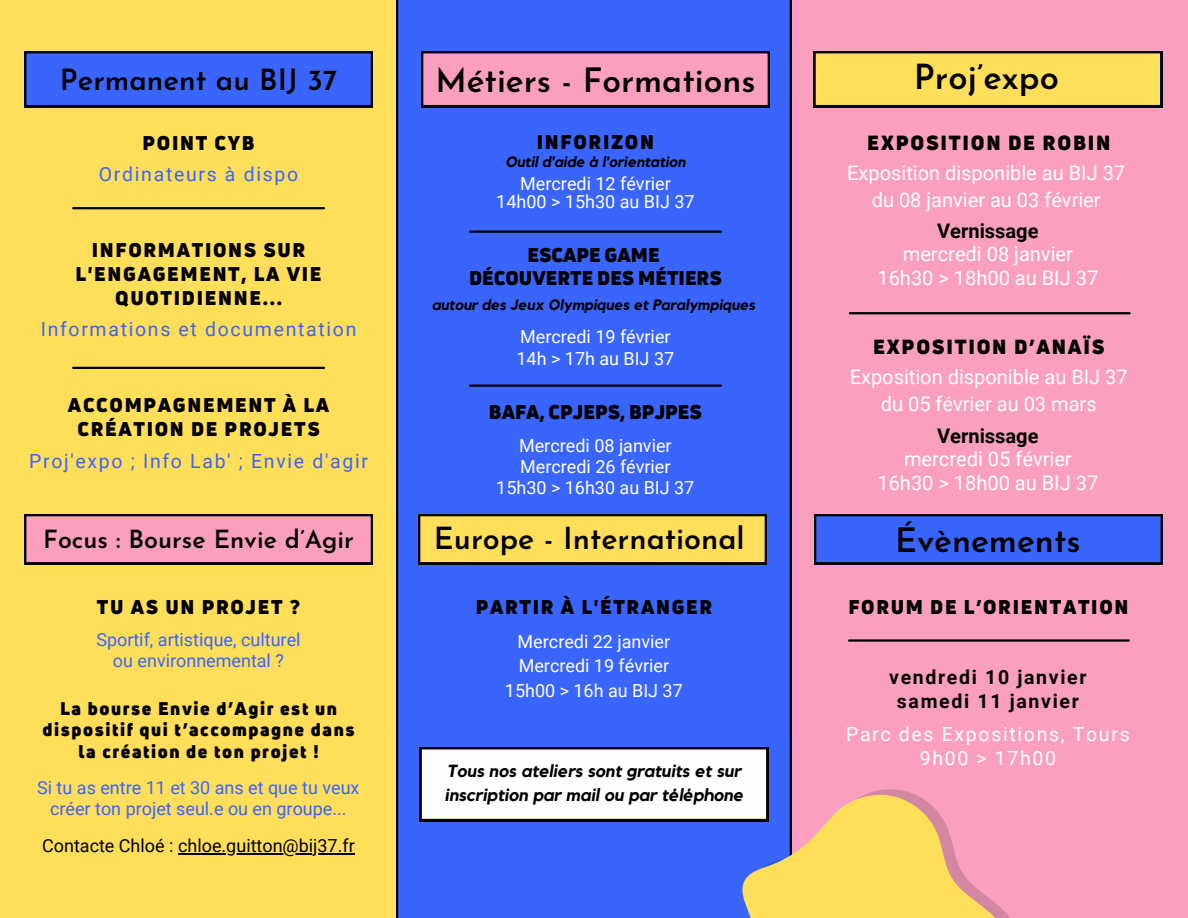
<style>
.page{position:relative;width:1188px;height:918px;background:#fa9fc0}
.page>*{position:absolute;margin:0;border:0;box-sizing:border-box;transform-origin:0 0}
.t1{font:600 34.5px "Josefin Sans";color:#000}
.t2{font:600 33.45px "Josefin Sans";color:#000}
.t3{font:600 30.45px "Josefin Sans";color:#000}
.t4{font:600 29.25px "Josefin Sans";color:#000}
.t5{font:600 24.9px "Josefin Sans";color:#000}
.t6{font:20.1px/23.7px "Roboto";color:#fdfefd;text-align:center}
.t7{font:900 20.1px "Uni Neue";letter-spacing:.085em;color:#000}
.t8{font:900 19.5px/23.7px "Uni Neue";letter-spacing:.085em;color:#000;text-align:center}
.t9{font:19.5px "Roboto";letter-spacing:.085em;color:#3a65fd}
.t10{font:900 19.5px/22.5px "Uni Neue";color:#000;text-align:center}
.t11{font:19.5px/23.2px "Roboto";letter-spacing:.085em;color:#fff;text-align:center}
.t12{font:700 19.5px/23.2px "Roboto";letter-spacing:.085em;color:#000;text-align:center}
.t13{font:18px "Roboto";color:#fff}
.t14{font:18px/21.3px "Roboto";color:#3a65fd;text-align:center}
.t15{font:900 18px/21.3px "Uni Neue";letter-spacing:.085em;color:#000;text-align:center}
.t16{font:18px "Roboto";color:#000}
.t17{font:italic 700 17.55px/23.7px "Kollektif";color:#000}
.t18{font:italic 700 15px "Kollektif";color:#000}
.s1{font-weight:700;color:#000}
</style>
<div class="page">
<div style="left:0;top:0;width:396px;height:918px;background:#ffde59"></div>
<div style="left:396px;top:0;width:396px;height:918px;background:#3a65fd"></div>
<svg style="left:24px;top:51px;width:349px;height:56px"></svg>
<svg style="left:24px;top:514px;width:349px;height:50px"></svg>
<svg style="left:421px;top:51px;width:349px;height:56px"></svg>
<svg style="left:418px;top:514px;width:349px;height:50px"></svg>
<hr style="left:470px;top:231px;width:251px;height:2px;background:#000">
<hr style="left:470px;top:385px;width:251px;height:2px;background:#000">
<hr style="left:73px;top:207px;width:251px;height:2px;background:#000">
<hr style="left:73px;top:367px;width:251px;height:2px;background:#000">
<svg style="left:814px;top:514px;width:349px;height:50px"></svg>
<svg style="left:420px;top:747px;width:348px;height:74px"></svg>
<svg style="left:813px;top:51px;width:349px;height:56px"></svg>
<svg style="left:669px;top:760px;width:123px;height:2px"></svg>
<svg style="left:656px;top:762px;width:354px;height:156px"></svg>
<hr style="left:850px;top:312px;width:280px;height:2px;background:#000">
<hr style="left:849px;top:639px;width:280px;height:3px;background:#000">
<hr style="left:178px;top:853px;width:177px;height:1px;background:#000">
<h4 class="t4" style="left:60px;top:68px;width:279px">Permanent au BIJ 37</h4>
<p class="t8" style="left:143px;top:130px;width:113px">POINT CYB</p>
<p class="t9" style="left:99px;top:163px;width:201px">Ordinateurs à dispo</p>
<p class="t8" style="left:76px;top:238px;width:248px">INFORMATIONS SUR<br>L'ENGAGEMENT, LA VIE<br>QUOTIDIENNE...</p>
<p class="t9" style="left:41px;top:318px;width:317px">Informations et documentation</p>
<p class="t8" style="left:68px;top:393px;width:263px">ACCOMPAGNEMENT À LA<br>CRÉATION DE PROJETS</p>
<p class="t9" style="left:29px;top:450px;width:340px">Proj'expo ; Info Lab' ; Envie d'agir</p>
<p class="t5" style="left:43px;top:530px;width:312px">Focus : Bourse Envie d’Agir</p>
<p class="t8" style="left:97px;top:595px;width:205px">TU AS UN PROJET ?</p>
<h2 class="t14" style="left:96px;top:629px;width:206px">Sportif, artistique, culturel ou environnemental ?</h2>
<h2 class="t15" style="left:43px;top:698px;width:313px">La bourse Envie d’Agir est un dispositif qui t’accompagne dans la création de ton projet !</h2>
<p class="t14" style="left:37px;top:777px;width:324px">Si tu as entre 11 et 30 ans et que tu veux créer ton projet seul.e ou en groupe...</p>
<p class="t16" style="left:42px;top:835px;width:314px">Contacte Chloé : chloe.guitton@bij37.fr</p>
<h3 class="t2" style="left:435px;top:67px;width:322px">Métiers - Formations</h3>
<p class="t8" style="left:537px;top:130px;width:119px">INFORIZON</p>
<p class="t18" style="left:505px;top:155px;width:182px">Outil d'aide à l'orientation</p>
<p class="t13" style="left:520px;top:173px;width:152px">Mercredi 12 février</p>
<h1 class="t13" style="left:496px;top:191px;width:200px">14h00 &gt; 15h30 au BIJ 37</h1>
<h4 class="t10" style="left:469px;top:244px;width:254px">ESCAPE GAME<br>DÉCOUVERTE DES MÉTIERS</h4>
<p class="t18" style="left:432px;top:298px;width:325px">autour des Jeux Olympiques et Paralympiques</p>
<p class="t13" style="left:520px;top:327px;width:152px">Mercredi 19 février</p>
<p class="t13" style="left:517px;top:348px;width:159px">14h &gt; 17h au BIJ 37</p>
<p class="t10" style="left:489px;top:400px;width:214px">BAFA, CPJEPS, BPJPES</p>
<p class="t13" style="left:519px;top:435px;width:154px">Mercredi 08 janvier</p>
<p class="t13" style="left:520px;top:456px;width:152px">Mercredi 26 février</p>
<h4 class="t13" style="left:496px;top:478px;width:200px">15h30 &gt; 16h30 au BIJ 37</h4>
<h4 class="t3" style="left:434px;top:526px;width:312px">Europe - International</h4>
<p class="t8" style="left:476px;top:595px;width:238px">PARTIR À L'ÉTRANGER</p>
<p class="t13" style="left:518px;top:631px;width:154px">Mercredi 22 janvier</p>
<p class="t13" style="left:519px;top:656px;width:152px">Mercredi 19 février</p>
<p class="t13" style="left:505px;top:681px;width:179px">15h00 &gt; 16h au BIJ 37</p>
<p class="t17" style="left:445px;top:760px;width:300px">Tous nos ateliers sont gratuits et sur inscription par mail ou par téléphone</p>
<p class="t1" style="left:914px;top:63px;width:146px">Proj’expo</p>
<p class="t7" style="left:867px;top:129px;width:245px">EXPOSITION DE ROBIN</p>
<p class="t6" style="left:847px;top:159px;width:279px;line-height:27.6px">Exposition disponible au BIJ 37 du 08 janvier au 03 février</p>
<p class="t6" style="left:877px;top:219px;width:222px"><span class="s1">Vernissage<br></span>mercredi 08 janvier<br>16h30 &gt; 18h00 au BIJ 37</p>
<p class="t7" style="left:873px;top:333px;width:233px">EXPOSITION D’ANAÏS</p>
<p class="t6" style="left:850px;top:363px;width:279px;line-height:27.6px">Exposition disponible au BIJ 37 du 05 février au 03 mars</p>
<p class="t6" style="left:877px;top:424px;width:222px"><span class="s1">Vernissage<br></span>mercredi 05 février<br>16h30 &gt; 18h00 au BIJ 37</p>
<h4 class="t2" style="left:895px;top:527px;width:187px">Évènements</h4>
<p class="t8" style="left:848px;top:595px;width:282px">FORUM DE L’ORIENTATION</p>
<p class="t12" style="left:889px;top:666px;width:199px">vendredi 10 janvier samedi 11 janvier</p>
<p class="t11" style="left:846px;top:723px;width:285px">Parc des Expositions, Tours<br>9h00 &gt; 17h00</p>
</div>
